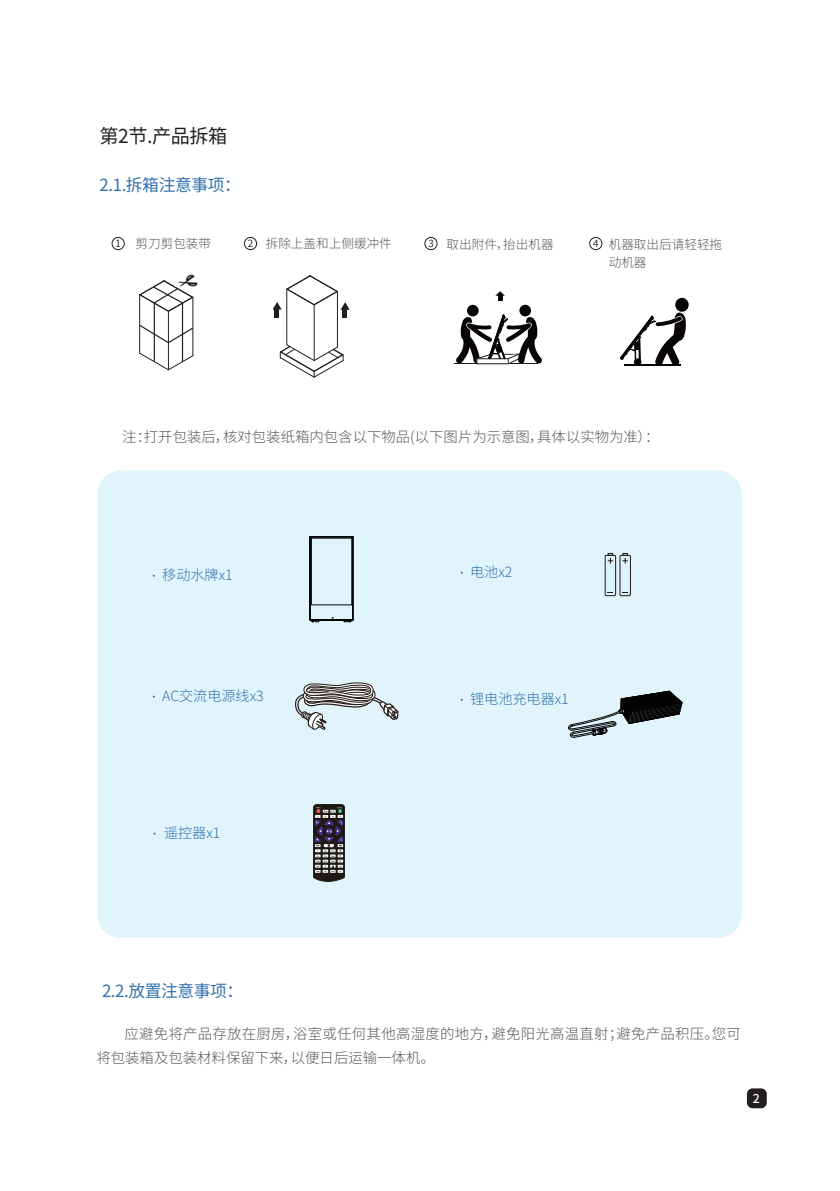
<style>
.page{position:relative;width:840px;height:1191px;background:#fff}
.page>*{position:absolute;margin:0;border:0;box-sizing:border-box;transform-origin:0 0}
.t1{font:19.2px "Source Han Sans CN";letter-spacing:-.025em;color:#231f20}
.t2{font:16.8px "Source Han Sans CN";letter-spacing:-.025em;color:#3271ad}
.t3{font:300 14.4px/24px "Source Han Sans CN";letter-spacing:.02em;color:#57585a}
.t4{font:300 14.4px "Source Han Sans CN";color:#57585a}
.t5{font:300 14px "Source Han Sans CN";color:#3271ad}
.t6{font:300 12.6px/18px "Source Han Sans CN";color:#57585a}
.t7{font:500 12.2px "Source Han Sans CN";color:#fff}
.t8{font:9.8px "Source Han Sans CN";color:#231f20}
.s1{font-weight:400;font-size:9.8px;color:#231f20}
</style>
<div class="page">
<div style="left:97px;top:470px;width:644px;height:468px;background:#e1f4fc;border-radius:24px"></div>
<div style="left:111px;top:237px;width:14px;height:13px;border:1px solid #231f20;border-radius:50%"></div>
<div style="left:244px;top:237px;width:13px;height:13px;border:1px solid #231f20;border-radius:50%"></div>
<div style="left:424px;top:237px;width:13px;height:13px;border:1px solid #231f20;border-radius:50%"></div>
<div style="left:604px;top:555px;width:11px;height:40px;background:#dcf2fc"></div>
<div style="left:604px;top:555px;width:11px;height:41px;border:1px solid #201814"></div>
<svg style="left:607px;top:553px;width:5px;height:10px"></svg>
<div style="left:619px;top:555px;width:11px;height:40px;background:#dcf2fc"></div>
<div style="left:619px;top:555px;width:11px;height:41px;border:1px solid #201814"></div>
<svg style="left:622px;top:553px;width:5px;height:10px"></svg>
<img style="left:313px;top:804px;width:31px;height:77px">
<svg style="left:295px;top:682px;width:104px;height:48px"></svg>
<div style="left:746px;top:1088px;width:20px;height:20px;background:#231f20;border-radius:6px"></div>
<svg style="left:568px;top:691px;width:114px;height:46px"></svg>
<div style="left:589px;top:237px;width:13px;height:13px;border:1px solid #231f20;border-radius:50%"></div>
<svg style="left:309px;top:536px;width:44px;height:86px"></svg>
<div style="left:675px;top:298px;width:13px;height:14px;background:#090505;border-radius:50%"></div>
<svg style="left:620px;top:312px;width:66px;height:54px"></svg>
<svg style="left:495px;top:291px;width:9px;height:10px"></svg>
<hr style="left:453px;top:363px;width:84px;height:1px;background:#231f20">
<div style="left:466px;top:305px;width:12px;height:11px;background:#090505;border-radius:50%"></div>
<svg style="left:456px;top:315px;width:86px;height:49px"></svg>
<div style="left:519px;top:305px;width:11px;height:11px;background:#090505;border-radius:50%"></div>
<hr style="left:313px;top:305px;width:1px;height:55px;background:#231f20">
<hr style="left:337px;top:291px;width:1px;height:56px;background:#231f20">
<hr style="left:286px;top:289px;width:1px;height:56px;background:#231f20">
<svg style="left:139px;top:280px;width:55px;height:90px"></svg>
<img style="left:175px;top:274px;width:23px;height:13px">
<div style="left:274px;top:309px;width:5px;height:9px;background:#231f20"></div>
<svg style="left:272px;top:275px;width:77px;height:35px"></svg>
<div style="left:342px;top:310px;width:5px;height:8px;background:#231f20"></div>
<svg style="left:279px;top:344px;width:64px;height:34px"></svg>
<h1 class="t1" style="left:100px;top:126px;width:129px">第2节.产品拆箱</h1>
<p class="t2" style="left:100px;top:176px;width:143px">2.1.拆箱注意事项：</p>
<p class="t6" style="left:115px;top:235px;width:97px"><span class="s1">1</span> 剪刀剪包装带</p>
<p class="t6" style="left:248px;top:235px;width:145px"><span class="s1">2</span> 拆除上盖和上侧缓冲件</p>
<p class="t6" style="left:428px;top:235px;width:127px"><span class="s1">3</span> 取出附件，抬出机器</p>
<p class="t8" style="left:593px;top:238px;width:7px">4</p>
<p class="t6" style="left:608px;top:235px;width:115px">机器取出后请轻轻拖动机器</p>
<p class="t4" style="left:122px;top:429px;width:538px">注：打开包装后，核对包装纸箱内包含以下物品(以下图片为示意图，具体以实物为准）：</p>
<p class="t5" style="left:162px;top:567px;width:72px">移动水牌x1</p>
<p class="t5" style="left:162px;top:688px;width:103px">AC交流电源线x3</p>
<p class="t5" style="left:164px;top:825px;width:58px">遥控器x1</p>
<p class="t5" style="left:470px;top:563px;width:44px">电池x2</p>
<p class="t5" style="left:470px;top:690px;width:100px">锂电池充电器x1</p>
<p class="t2" style="left:102px;top:981px;width:143px">2.2.放置注意事项：</p>
<p class="t3" style="left:96px;top:1022px;width:645px;text-indent:28px">应避免将产品存放在厨房，浴室或任何其他高湿度的地方，避免阳光高温直射；避免产品积压。您可将包装箱及包装材料保留下来，以便日后运输一体机。</p>
<p class="t7" style="left:752px;top:1091px;width:8px">2</p>
</div>
